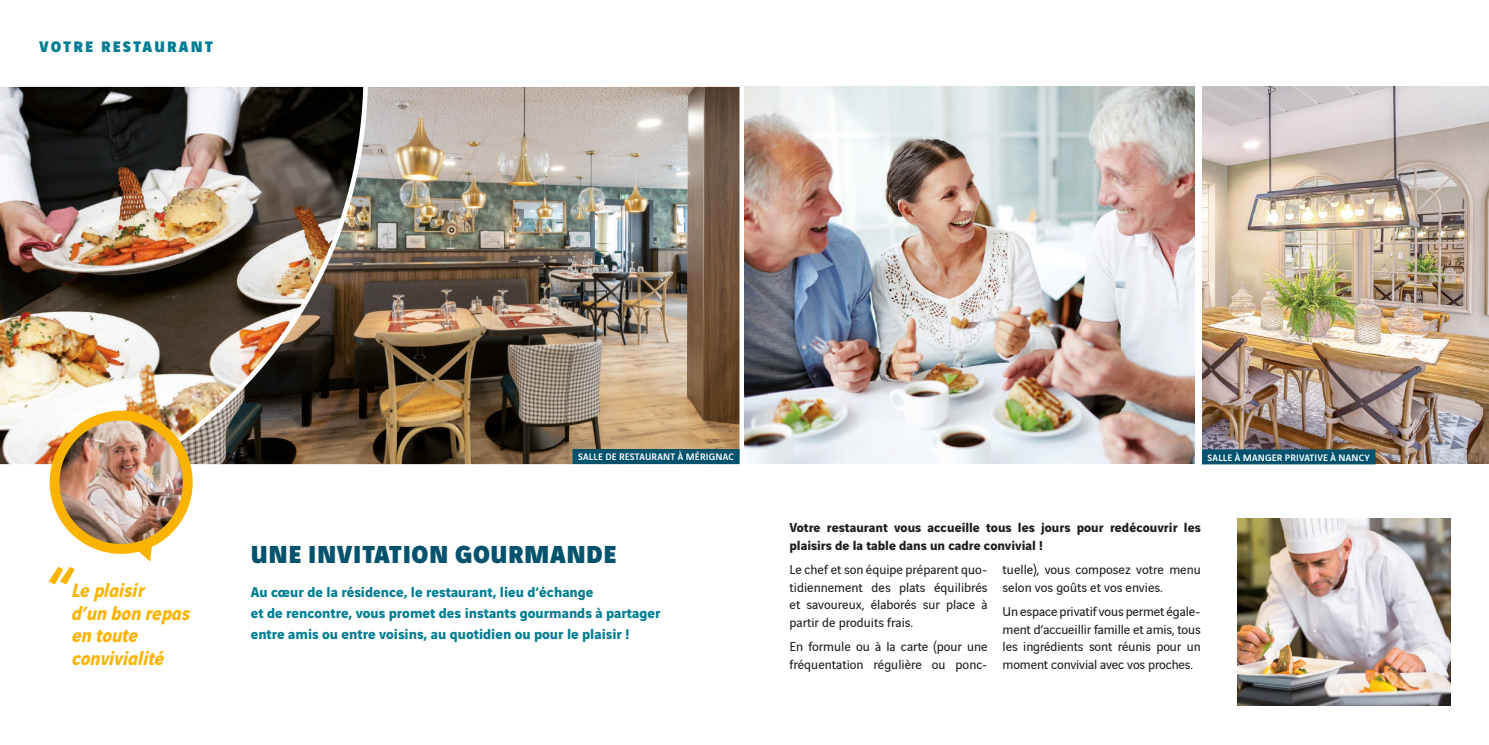
<style>
.page{position:relative;width:1489px;height:745px;background:#fff}
.page>*{position:absolute;margin:0;border:0;box-sizing:border-box;transform-origin:0 0}
.t1{font:italic 700 64.25px "Vinci Sans";color:#fab400}
.t2{font:900 26.25px "Vinci Sans";letter-spacing:.02em;color:#00526d}
.t3{font:italic 700 20.75px/22.4px "Vinci Sans";color:#fab400}
.t4{font:900 16.25px "Vinci Sans";letter-spacing:.13em;color:#007d93}
.t5{font:700 15px/21.2px "Vinci Sans";color:#007d93}
.t6{font:13.75px/17.5px "Vinci Sans";color:#1d1d1b;text-align:justify}
.t7{font:700 13.75px/17.5px "Vinci Sans";color:#1d1d1b}
.t8{font:500 10px "Vinci Sans";letter-spacing:.02em;color:#fff}
</style>
<div class="page">
<img style="left:363px;top:87px;width:376px;height:377px">
<div style="left:572px;top:448px;width:167px;height:15px;background:#00526d"></div>
<img style="left:1202px;top:87px;width:286px;height:376px">
<img style="left:744px;top:87px;width:450px;height:376px">
<img style="left:0;top:87px;width:363px;height:377px">
<img style="left:40px;top:400px;width:163px;height:162px">
<img style="left:59px;top:420px;width:124px;height:123px;border-radius:61px">
<img style="left:1237px;top:518px;width:212px;height:187px">
<div style="left:1201px;top:449px;width:174px;height:15px;background:#00526d"></div>
<p class="t4" style="left:39px;top:33px;width:175px">VOTRE RESTAURANT</p>
<h1 class="t1" style="left:45px;top:536px;width:27px">“</h1>
<h3 class="t3" style="left:72px;top:576px;width:119px">Le plaisir<br>d’un bon repas en toute convivialité</h3>
<p class="t8" style="left:578px;top:449px;width:157px">SALLE DE RESTAURANT À MÉRIGNAC</p>
<h2 class="t2" style="left:251px;top:532px;width:367px">UNE INVITATION GOURMANDE</h2>
<p class="t5" style="left:251px;top:579px;width:411px">Au cœur de la résidence, le restaurant, lieu d’échange<br>et de rencontre, vous promet des instants gourmands à partager entre amis ou entre voisins, au quotidien ou pour le plaisir !</p>
<p class="t8" style="left:1207px;top:449px;width:164px">SALLE À MANGER PRIVATIVE À NANCY</p>
<p class="t7" style="left:789px;top:517px;width:413px">Votre restaurant vous accueille tous les jours pour redécouvrir les plaisirs de la table dans un cadre convivial !</p>
<p class="t6" style="left:789px;top:559px;width:200px">Le chef et son équipe préparent quo&shy;tidiennement des plats équilibrés et savoureux, élaborés sur place à partir de produits frais.</p>
<p class="t6" style="left:789px;top:636px;width:200px">En formule ou à la carte (pour une fréquentation régulière ou ponc-</p>
<p class="t6" style="left:1002px;top:559px;width:200px">tuelle), vous composez votre menu selon vos goûts et vos envies.</p>
<p class="t6" style="left:1002px;top:601px;width:200px">Un espace privatif vous permet égale&shy;ment d’accueillir famille et amis, tous les ingrédients sont réunis pour un moment convivial avec vos proches.</p>
</div>
